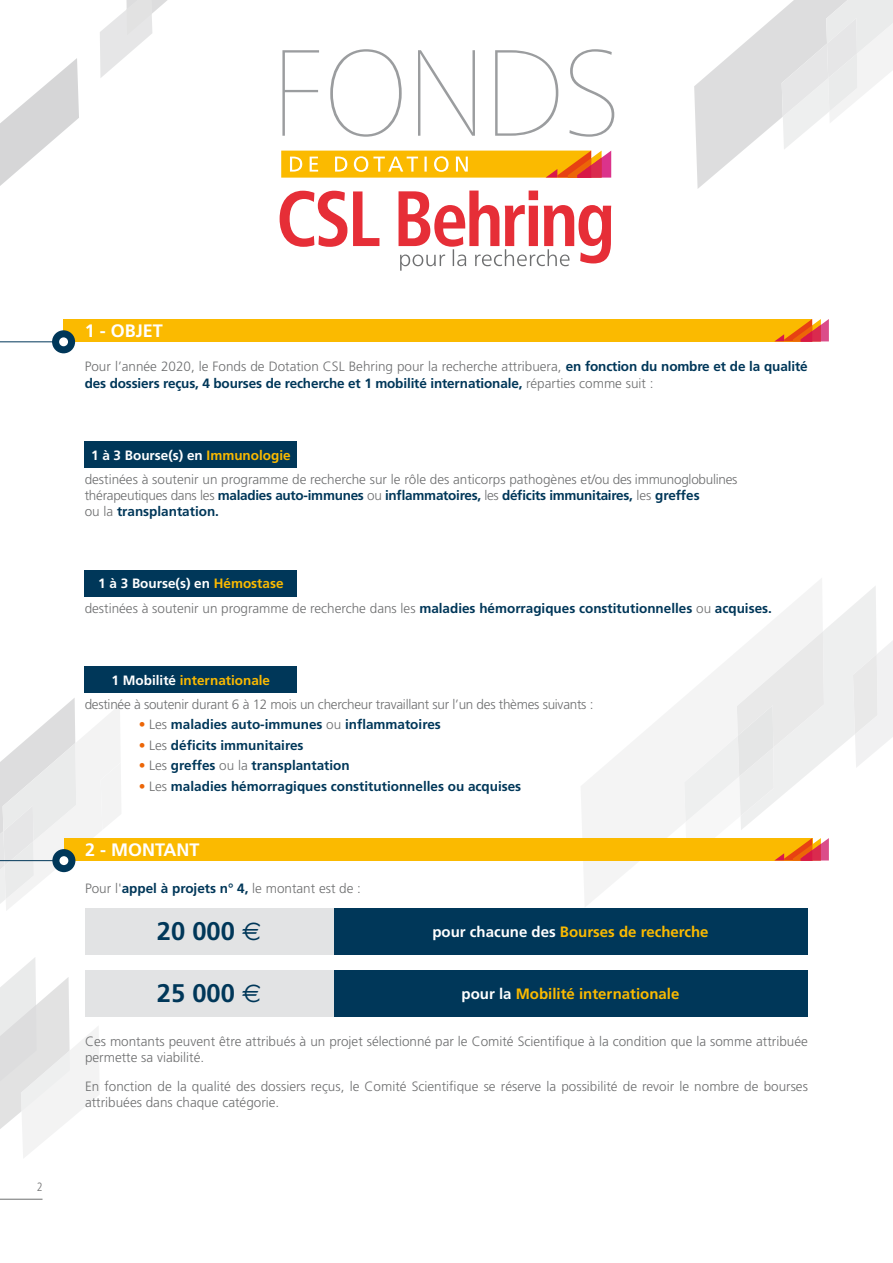
<style>
.page{position:relative;width:893px;height:1263px;background:#fff}
.page>*{position:absolute;margin:0;border:0;box-sizing:border-box;transform-origin:0 0}
.t1{font:700 25.5px "Frutiger";color:#003759}
.t2{font:700 18px "Frutiger";color:#fff}
.t3{font:700 15px "Frutiger";color:#fbba00}
.t4{font:300 13.5px/24.3px "Frutiger";color:#6e6f70}
.t5{font:700 13.5px/16.2px "Frutiger";color:#003759}
.t6{font:700 13.5px/16.2px "Frutiger";letter-spacing:-.02em;color:#003759}
.t7{font:300 13.5px/24.3px "Frutiger";letter-spacing:-.02em;color:#6e6f70}
.t8{font:300 condensed 12px "Frutiger LT Std";color:#6e6f70}
.s1{font-weight:300;color:#6e6f70}
.s2{font-weight:700;color:#fff}
.s3{font-weight:700;color:#fbba00}
.s4{font-weight:700;color:#003759}
.s5{color:#ec6608}
.s6{font-family:"Euro Sans";font-weight:400}
.s7{color:#fff}
</style>
<div class="page">
<svg style="left:580px;top:579px;width:242px;height:327px"></svg>
<svg style="left:0;top:58px;width:79px;height:128px"></svg>
<svg style="left:100px;top:0;width:67px;height:78px"></svg>
<svg style="left:0;top:698px;width:122px;height:501px"></svg>
<svg style="left:694px;top:0;width:199px;height:189px"></svg>
<svg style="left:282px;top:49px;width:332px;height:88px"></svg>
<svg style="left:280px;top:191px;width:67px;height:56px"></svg>
<svg style="left:353px;top:191px;width:26px;height:55px"></svg>
<div style="left:281px;top:151px;width:310px;height:27px;background:#fbba00"></div>
<svg style="left:546px;top:151px;width:65px;height:27px"></svg>
<svg style="left:290px;top:156px;width:178px;height:16px"></svg>
<svg style="left:399px;top:191px;width:212px;height:80px"></svg>
<div style="left:85px;top:441px;width:212px;height:27px;background:#003759"></div>
<div style="left:85px;top:570px;width:212px;height:26px;background:#003759"></div>
<div style="left:85px;top:666px;width:212px;height:27px;background:#003759"></div>
<div style="left:63px;top:319px;width:749px;height:22px;background:#fbba00"></div>
<hr style="left:0;top:341px;width:64px;height:1px;background:#003759">
<div style="left:52px;top:330px;width:23px;height:23px;background:#003759;border-radius:50%"></div>
<div style="left:59px;top:337px;width:9px;height:9px;background:#fff;border-radius:50%"></div>
<svg style="left:775px;top:319px;width:54px;height:22px"></svg>
<div style="left:333px;top:908px;width:475px;height:47px;background:#003759"></div>
<div style="left:85px;top:908px;width:248px;height:47px;background:#e2e3e4"></div>
<div style="left:333px;top:970px;width:475px;height:47px;background:#003759"></div>
<div style="left:85px;top:970px;width:248px;height:47px;background:#e2e3e4"></div>
<div style="left:64px;top:838px;width:749px;height:22px;background:#fbba00"></div>
<svg style="left:684px;top:584px;width:209px;height:277px"></svg>
<hr style="left:0;top:860px;width:64px;height:1px;background:#003759">
<div style="left:52px;top:849px;width:23px;height:23px;background:#003759;border-radius:50%"></div>
<div style="left:59px;top:856px;width:9px;height:9px;background:#fff;border-radius:50%"></div>
<hr style="left:0;top:1199px;width:43px;height:1px;background:#6e6f70">
<p class="t8" style="left:37px;top:1180px;width:7px">2</p>
<h2 class="t2" style="left:85px;top:320px;width:80px">1 - OBJET</h2>
<p class="t5" style="left:85px;top:359px;width:724px"><span class="s1">Pour l’année 2020, le Fonds de Dotation CSL Behring pour la recherche attribuera,</span> en fonction du nombre et de la qualité des dossiers reçus, 4 bourses de recherche et 1 mobilité internationale, <span class="s1">réparties comme suit :</span></p>
<p class="t4" style="left:85px;top:443px;width:654px;text-indent:6px"><span class="s2">1 à 3 Bourse(s) en</span> <span class="s3">Immunologie<br></span>destinées à soutenir un programme de recherche sur le rôle des anticorps pathogènes et/ou des immunoglobulines</p>
<p class="t6" style="left:85px;top:487px;width:616px"><span class="s1">thérapeutiques dans les</span> maladies auto-immunes <span class="s1">ou</span> inflammatoires, <span class="s1">les</span> déficits immunitaires, <span class="s1">les</span> greffes <span class="s1">ou la</span> transplantation.</p>
<p class="t4" style="left:85px;top:572px;width:689px;text-indent:14px"><span class="s2">1 à 3 Bourse(s) en</span> <span class="s3">Hémostase<br></span>destinées à soutenir un programme de recherche dans les <span class="s4">maladies hémorragiques constitutionnelles</span> ou <span class="s4">acquises.</span></p>
<p class="t7" style="left:85px;top:668px;width:510px;text-indent:27px"><span class="s2">1 Mobilité</span> <span class="s3">internationale<br></span>destinée à soutenir durant 6 à 12 mois un chercheur travaillant sur l’un des thèmes suivants :</p>
<p class="t5" style="left:139px;top:717px;width:304px"><span class="s5">•</span> <span class="s1">Les</span> maladies auto-immunes <span class="s1">ou</span> inflammatoires</p>
<p class="t5" style="left:139px;top:737px;width:166px"><span class="s5">•</span> <span class="s1">Les</span> déficits immunitaires</p>
<p class="t5" style="left:139px;top:757px;width:213px"><span class="s5">•</span> <span class="s1">Les</span> greffes <span class="s1">ou la</span> transplantation</p>
<p class="t5" style="left:139px;top:778px;width:384px"><span class="s5">•</span> <span class="s1">Les</span> maladies hémorragiques constitutionnelles ou acquises</p>
<h2 class="t2" style="left:85px;top:839px;width:116px">2 - MONTANT</h2>
<p class="t4" style="left:85px;top:876px;width:277px">Pour l'<span class="s4">appel à projets n° 4,</span> le montant est de :</p>
<h1 class="t1" style="left:157px;top:916px;width:106px">20 000 <span class="s6">€</span></h1>
<p class="t3" style="left:432px;top:923px;width:278px"><span class="s7">pour chacune des</span> Bourses de recherche</p>
<h1 class="t1" style="left:157px;top:978px;width:106px">25 000 <span class="s6">€</span></h1>
<p class="t3" style="left:462px;top:985px;width:219px"><span class="s7">pour la</span> Mobilité internationale</p>
<p class="t4" style="left:85px;top:1033px;width:724px;line-height:16.2px">Ces montants peuvent être attribués à un projet sélectionné par le Comité Scientifique à la condition que la somme attribuée permette sa viabilité.</p>
<p class="t4" style="left:85px;top:1078px;width:724px;line-height:16.2px">En fonction de la qualité des dossiers reçus, le Comité Scientifique se réserve la possibilité de revoir le nombre de bourses attribuées dans chaque catégorie.</p>
</div>
